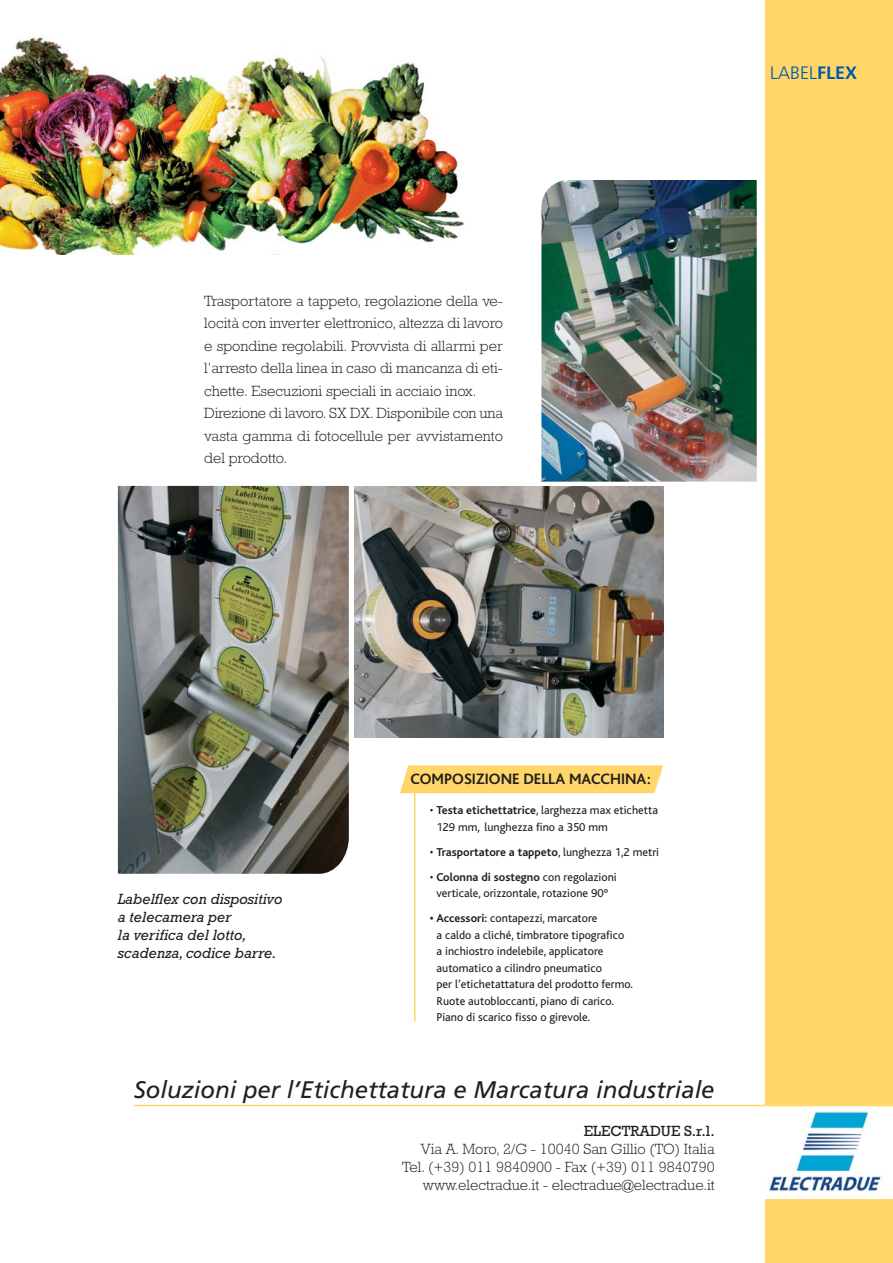
<style>
.page{position:relative;width:893px;height:1263px;background:#fff}
.page>*{position:absolute;margin:0;border:0;box-sizing:border-box;transform-origin:0 0}
.t1{font:italic 24px "Frutiger";color:#231f20}
.t2{font:300 18px "Frutiger";color:#005aaa}
.t3{font:700 15.75px "Bliss";color:#231f20}
.t4{font:300 15px/22.5px "Rockwell";color:#231f20}
.t5{font:italic 15px/18px "Rockwell";color:#231f20}
.t6{font:15px "Rockwell";color:#231f20}
.t7{font:12px/16.5px "Bliss";color:#231f20}
.t8{font:700 12px "Bliss";color:#231f20}
.s1{font-weight:700}
.s2{font-weight:400}
</style>
<div class="page">
<hr style="left:414px;top:785px;width:1px;height:236px;background:#ffd768">
<div style="left:765px;top:0;width:127px;height:1263px;background:#ffd768"></div>
<img style="left:541px;top:180px;width:215px;height:302px">
<img style="left:355px;top:486px;width:308px;height:252px">
<img style="left:118px;top:486px;width:231px;height:388px">
<div style="left:400px;top:765px;width:263px;height:28px;background:#ffd768"></div>
<img style="left:0;top:37px;width:465px;height:218px">
<div style="left:757px;top:1106px;width:135px;height:93px;background:#fff"></div>
<img style="left:757px;top:1106px;width:135px;height:91px">
<hr style="left:134px;top:1105px;width:758px;height:1px;background:#ffd768">
<p class="t4" style="left:204px;top:291px;width:300px">Trasportatore a tappeto, regolazione della ve&shy;locità con inverter elettronico, altezza di lavoro e spondine regolabili. Provvista di allarmi per l’arresto della linea in caso di mancanza di eti&shy;chette. Esecuzioni speciali in acciaio inox.<br>Direzione di lavoro. SX DX. Disponibile con una vasta gamma di fotocellule per avvistamento del prodotto.</p>
<p class="t2" style="left:770px;top:65px;width:88px">LABEL<span class="s1">FLEX</span></p>
<p class="t5" style="left:117px;top:891px;width:166px">Labelflex con dispositivo a telecamera per<br>la verifica del lotto, scadenza, codice barre.</p>
<p class="t3" style="left:410px;top:773px;width:242px">COMPOSIZIONE DELLA MACCHINA:</p>
<p class="t7" style="left:436px;top:803px;width:223px;text-indent:-7px">• <span class="s1">Testa etichettatrice</span>, larghezza max etichetta<br>129 mm, lunghezza fino a 350 mm</p>
<p class="t8" style="left:430px;top:847px;width:231px"><span class="s2">•</span> Trasportatore a tappeto<span class="s2">, lunghezza 1,2 metri</span></p>
<p class="t7" style="left:430px;top:870px;width:188px;text-align:center">• <span class="s1">Colonna di sostegno</span> con regolazioni verticale, orizzontale, rotazione 90°</p>
<p class="t7" style="left:436px;top:911px;width:198px;text-indent:-7px"><span class="s1">• Accessori:</span> contapezzi, marcatore<br>a caldo a cliché, timbratore tipografico<br>a inchiostro indelebile, applicatore automatico a cilindro pneumatico<br>per l’etichetattatura del prodotto fermo.<br>Ruote autobloccanti, piano di carico.<br>Piano di scarico fisso o girevole.</p>
<h1 class="t1" style="left:134px;top:1080px;width:582px">Soluzioni per l’Etichettatura e Marcatura industriale</h1>
<p class="t6" style="left:584px;top:1126px;width:132px">ELECTRADUE S.r.l.</p>
<p class="t4" style="left:402px;top:1142px;width:314px;line-height:18px;text-align:right">Via A. Moro, 2/G - 10040 San Gillio (TO) Italia<br>Tel. (+39) 011 9840900 - Fax (+39) 011 9840790 www.electradue.it - electradue@electradue.it</p>
</div>
